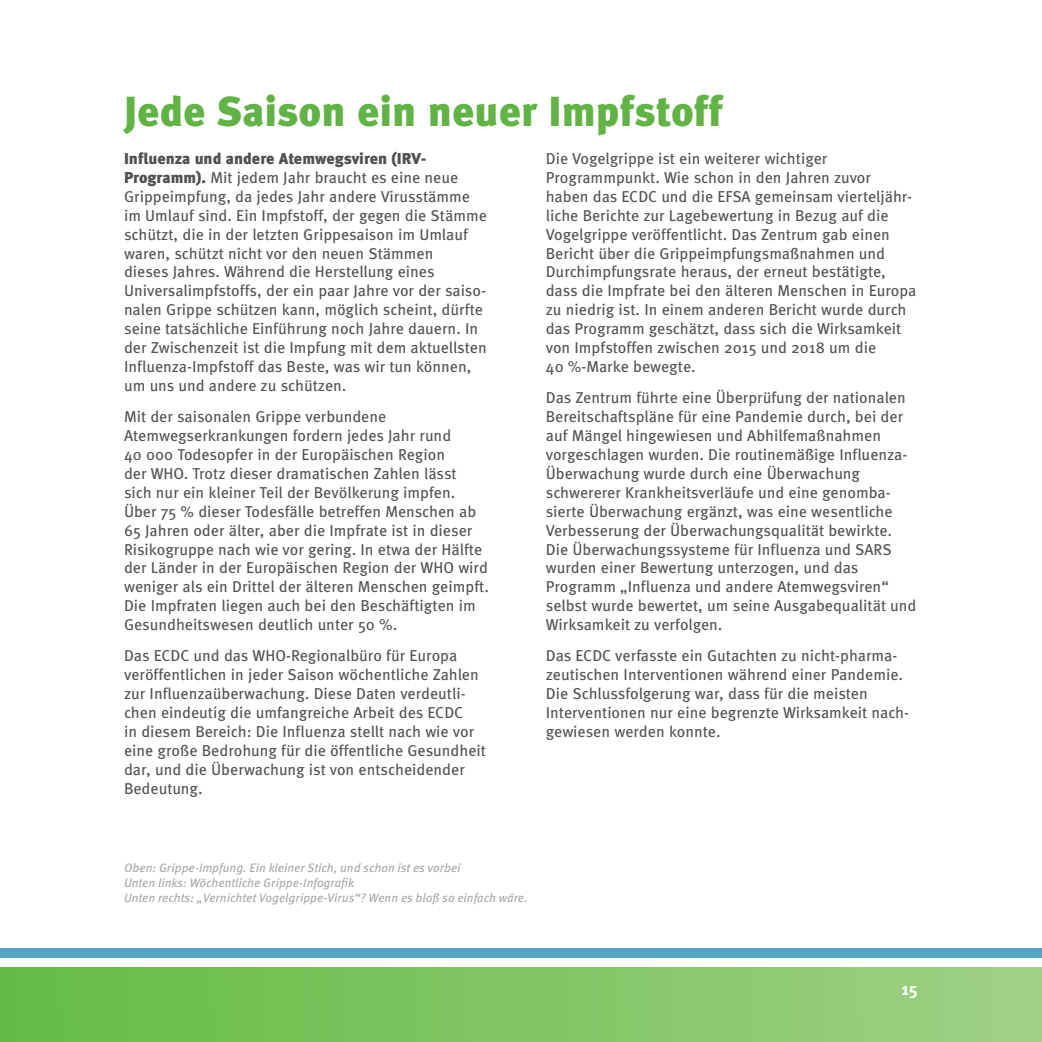
<style>
.page{position:relative;width:1042px;height:1042px;background:#fff}
.page>*{position:absolute;margin:0;border:0;box-sizing:border-box;transform-origin:0 0}
.t1{font:900 42px "Meta Pro";color:#61b345}
.t2{font:700 17.5px "Meta Pro";color:#fff}
.t3{font:15.75px/18.9px "Meta Pro";color:#535051}
.t4{font:italic 12.25px/14.7px "Meta Pro";color:#a8a6a6}
.s1{font-weight:900}
</style>
<div class="page">
<div style="left:0;top:947px;width:1042px;height:10px;background:#56a5c4"></div>
<div style="left:0;top:967px;width:1042px;height:75px;background:linear-gradient(to right,#64bb45,#9fd085)"></div>
<h1 class="t1" style="left:124px;top:85px;width:600px">Jede Saison ein neuer Impfstoff</h1>
<p class="t3" style="left:124px;top:150px;width:364px"><span class="s1">Influenza und andere Atemwegsviren (IRV-Programm).</span> Mit jedem Jahr braucht es eine neue Grippeimpfung, da jedes Jahr andere Virusstämme im Umlauf sind. Ein Impfstoff, der gegen die Stämme schützt, die in der letzten Grippesaison im Umlauf waren, schützt nicht vor den neuen Stämmen<br>dieses Jahres. Während die Herstellung eines Universalimpfstoffs, der ein paar Jahre vor der saiso&shy;nalen Grippe schützen kann, möglich scheint, dürfte seine tatsächliche Einführung noch Jahre dauern. In der Zwischenzeit ist die Impfung mit dem aktuellsten Influenza-Impfstoff das Beste, was wir tun können, um uns und andere zu schützen.</p>
<p class="t3" style="left:124px;top:408px;width:367px">Mit der saisonalen Grippe verbundene Atemwegserkrankungen fordern jedes Jahr rund<br>40 000 Todesopfer in der Europäischen Region<br>der WHO. Trotz dieser dramatischen Zahlen lässt<br>sich nur ein kleiner Teil der Bevölkerung impfen.<br>Über 75 % dieser Todesfälle betreffen Menschen ab 65 Jahren oder älter, aber die Impfrate ist in dieser Risikogruppe nach wie vor gering. In etwa der Hälfte der Länder in der Europäischen Region der WHO wird weniger als ein Drittel der älteren Menschen geimpft.<br>Die Impfraten liegen auch bei den Beschäftigten im Gesundheitswesen deutlich unter 50 %.</p>
<p class="t3" style="left:124px;top:647px;width:363px">Das ECDC und das WHO-Regionalbüro für Europa veröffentlichen in jeder Saison wöchentliche Zahlen zur Influenzaüberwachung. Diese Daten verdeutli&shy;chen eindeutig die umfangreiche Arbeit des ECDC<br>in diesem Bereich: Die Influenza stellt nach wie vor eine große Bedrohung für die öffentliche Gesundheit dar, und die Überwachung ist von entscheidender Bedeutung.</p>
<p class="t3" style="left:546px;top:150px;width:372px">Die Vogelgrippe ist ein weiterer wichtiger Programmpunkt. Wie schon in den Jahren zuvor haben das ECDC und die EFSA gemeinsam vierteljähr&shy;liche Berichte zur Lagebewertung in Bezug auf die Vogelgrippe veröffentlicht. Das Zentrum gab einen Bericht über die Grippeimpfungsmaßnahmen und Durchimpfungsrate heraus, der erneut bestätigte, dass die Impfrate bei den älteren Menschen in Europa zu niedrig ist. In einem anderen Bericht wurde durch das Programm geschätzt, dass sich die Wirksamkeit von Impfstoffen zwischen 2015 und 2018 um die<br>40 %-Marke bewegte.</p>
<p class="t3" style="left:546px;top:389px;width:372px">Das Zentrum führte eine Überprüfung der nationalen Bereitschaftspläne für eine Pandemie durch, bei der auf Mängel hingewiesen und Abhilfemaßnahmen vorgeschlagen wurden. Die routinemäßige Influenza-Überwachung wurde durch eine Überwachung schwererer Krankheitsverläufe und eine genomba&shy;sierte Überwachung ergänzt, was eine wesentliche Verbesserung der Überwachungsqualität bewirkte.<br>Die Überwachungssysteme für Influenza und SARS wurden einer Bewertung unterzogen, und das Programm „Influenza und andere Atemwegsviren“ selbst wurde bewertet, um seine Ausgabequalität und Wirksamkeit zu verfolgen.</p>
<p class="t3" style="left:546px;top:647px;width:365px">Das ECDC verfasste ein Gutachten zu nicht-pharma&shy;zeutischen Interventionen während einer Pandemie.<br>Die Schlussfolgerung war, dass für die meisten Interventionen nur eine begrenzte Wirksamkeit nach&shy;gewiesen werden konnte.</p>
<p class="t4" style="left:124px;top:861px;width:405px">Oben: Grippe-Impfung. Ein kleiner Stich, und schon ist es vorbei<br>Unten links: Wöchentliche Grippe-Infografik<br>Unten rechts: „Vernichtet Vogelgrippe-Virus“? Wenn es bloß so einfach wäre.</p>
<p class="t2" style="left:901px;top:977px;width:18px">15</p>
</div>
